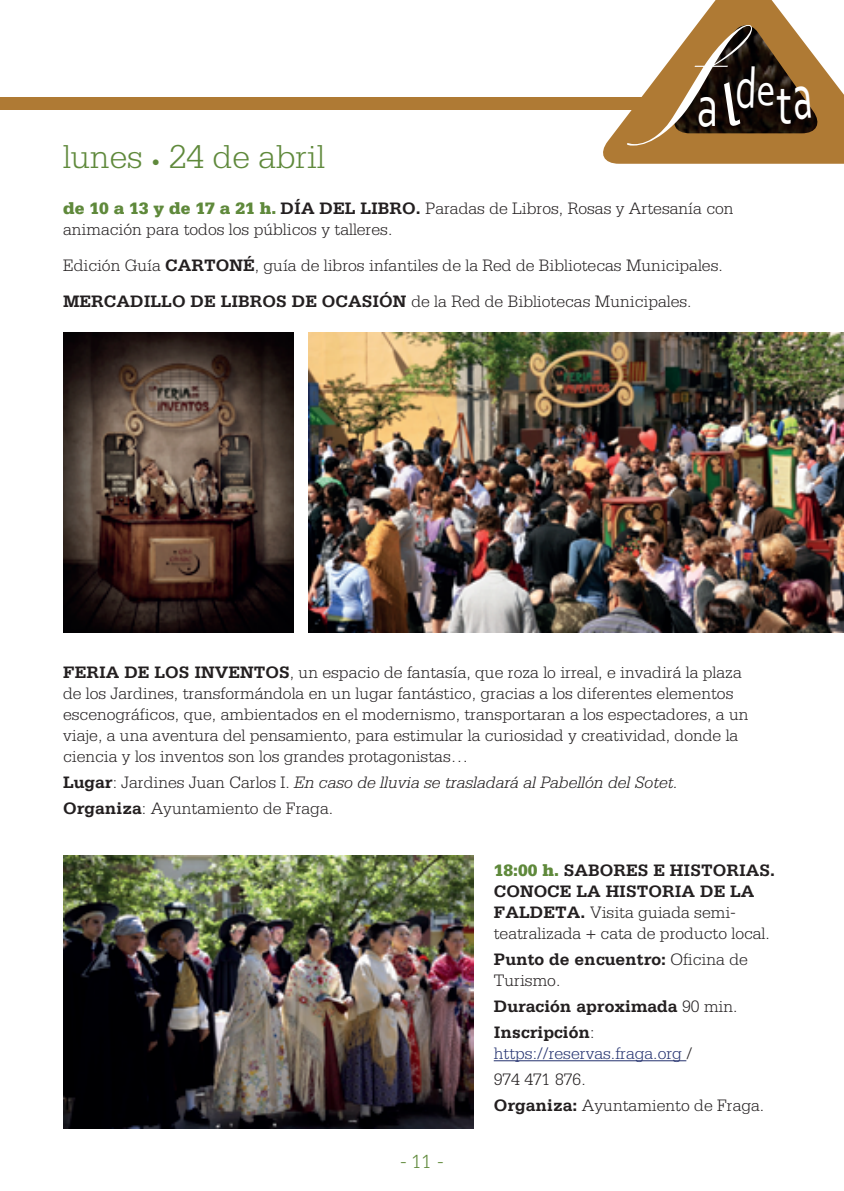
<style>
.page{position:relative;width:844px;height:1191px;background:#fff}
.page>*{position:absolute;margin:0;border:0;box-sizing:border-box;transform-origin:0 0}
.t1{font:60.02px "Corbel";color:#fff;scale:.73 1}
.t2{font:57.4px "Corbel";color:#fff;scale:.77 1}
.t3{font:45.68px "Corbel";color:#fff;scale:.85 1}
.t4{font:300 35px "Serifa Std";color:#5f893b}
.t5{font:300 20.12px "Serifa Std";color:#5f893b}
.t6{font:300 17.5px/21px "Serifa Std";color:#231f20}
.t7{font:italic 300 17.5px/25.9px "Serifa Std";color:#231f20}
.t8{font:700 17.5px/21px "Serifa Std";color:#231f20}
.s1{font-size:17.5px}
.s2{font-weight:900;color:#5f893b}
.s3{font-weight:700}
.s4{font-weight:700;font-style:normal}
.s5{font-style:normal}
.s6{font-weight:300}
.s7{color:#24326f}
</style>
<div class="page">
<div style="left:0;top:97px;width:663px;height:13px;background:#af7a34"></div>
<hr style="left:493px;top:1060px;width:193px;height:1px;background:#24326f">
<img style="left:63px;top:855px;width:410px;height:273px">
<img style="left:63px;top:333px;width:231px;height:299px">
<img style="left:308px;top:333px;width:535px;height:299px">
<svg style="left:603px;top:0;width:240px;height:164px"></svg>
<h1 class="t1" style="left:696px;top:69px;width:31px">a</h1>
<h3 class="t4" style="left:63px;top:137px;width:263px">lunes <span class="s1">•</span> 24 de abril</h3>
<p class="t6" style="left:63px;top:198px;width:671px"><span class="s2">de 10 a 13 y de 17 a 21 h.</span> <span class="s3">DÍA DEL LIBRO.</span> Paradas de Libros, Rosas y Artesanía con animación para todos los públicos y talleres.</p>
<p class="t6" style="left:63px;top:248px;width:661px;line-height:35.9px">Edición Guía <span class="s3">CARTONÉ</span>, guía de libros infantiles de la Red de Bibliotecas Municipales.<br><span class="s3">MERCADILLO DE LIBROS DE OCASIÓN</span> de la Red de Bibliotecas Municipales.</p>
<h3 class="t3" style="left:756px;top:61px;width:24px">e</h3>
<h2 class="t2" style="left:776px;top:68px;width:21px">t</h2>
<p class="t6" style="left:63px;top:662px;width:686px"><span class="s3">FERIA DE LOS INVENTOS</span>, un espacio de fantasía, que roza lo irreal, e invadirá la plaza de los Jardines, transformándola en un lugar fantástico, gracias a los diferentes elementos escenográficos, que, ambientados en el modernismo, transportaran a los espectadores, a un viaje, a una aventura del pensamiento, para estimular la curiosidad y creatividad, donde la ciencia y los inventos son los grandes protagonistas…</p>
<p class="t7" style="left:63px;top:769px;width:616px"><span class="s4">Lugar</span><span class="s5">: Jardines Juan Carlos I.</span> En caso de lluvia se trasladará al Pabellón del Sotet.<br><span class="s4">Organiza</span><span class="s5">: Ayuntamiento de Fraga.</span></p>
<p class="t5" style="left:400px;top:1150px;width:45px">- 11 -</p>
<p class="t6" style="left:493px;top:860px;width:283px"><span class="s2">18:00 h.</span> <span class="s3">SABORES E HISTORIAS.<br>CONOCE LA HISTORIA DE LA<br>FALDETA.</span> Visita guiada semi&shy;teatralizada + cata de producto local.</p>
<p class="t8" style="left:493px;top:948px;width:255px">Punto de encuentro: <span class="s6">Oficina de<br>Turismo.</span></p>
<p class="t8" style="left:493px;top:993px;width:245px;line-height:25.9px">Duración aproximada <span class="s6">90 min.<br></span>Inscripción<span class="s6">:</span></p>
<p class="t6" style="left:493px;top:1040px;width:272px;line-height:25.9px"><span class="s7">https://reservas.fraga.org</span> /<br>974 471 876.<br><span class="s3">Organiza:</span> Ayuntamiento de Fraga.</p>
</div>
